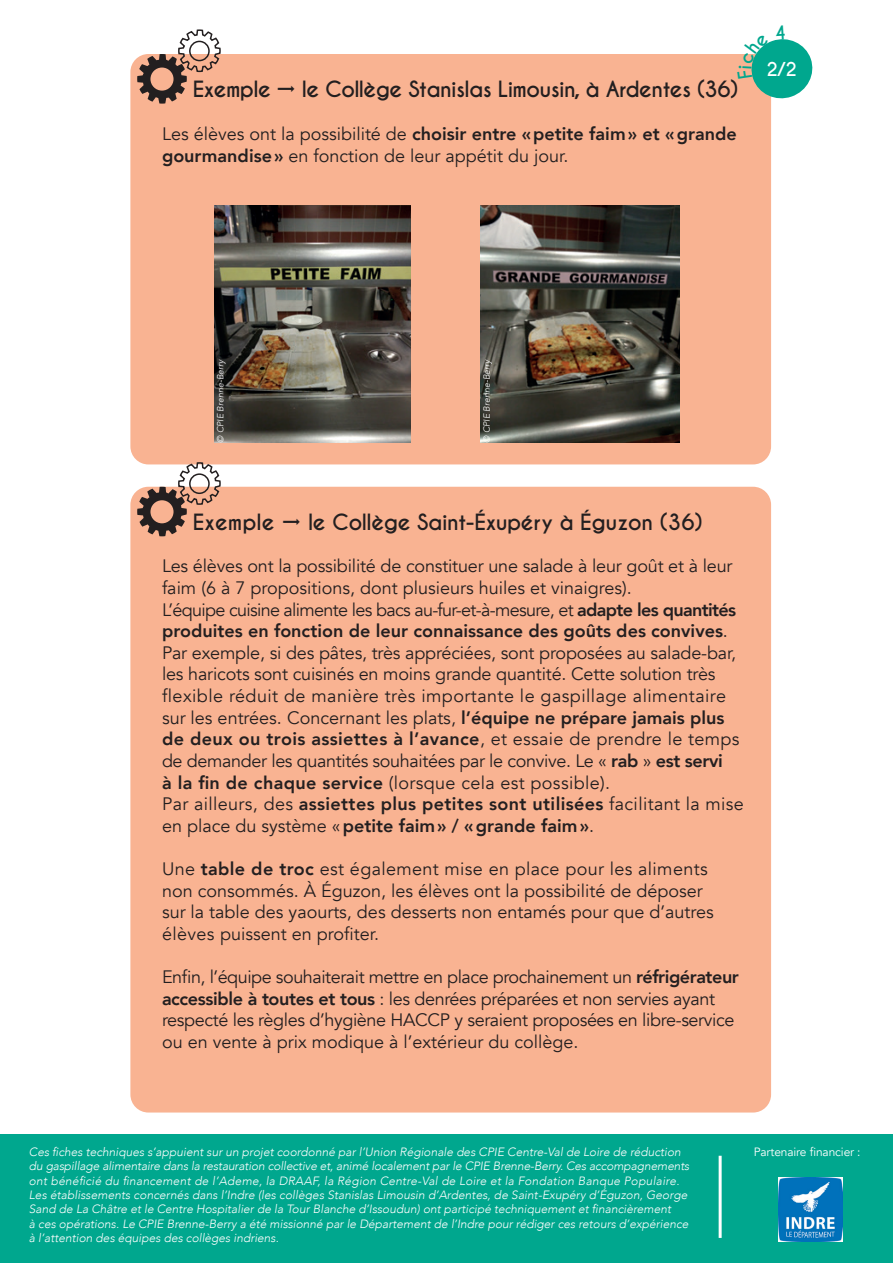
<style>
.page{position:relative;width:893px;height:1263px;background:#fff}
.page>*{position:absolute;margin:0;border:0;box-sizing:border-box;transform-origin:0 0}
.t1{font:700 21px "Caviar Dreams";letter-spacing:-.03em;color:#231f20}
.t2{font:18px/21.6px "Avenir";letter-spacing:-.01em;color:#231f20}
.t3{font:700 18px "Caviar Dreams";color:#fff}
.t4{font:italic 300 12px/14.4px "Avenir";color:#fff}
.t5{font:12px "Avenir";letter-spacing:-.01em;color:#fff}
.t6{font:italic 300 9px "Avenir";color:#fff}
.s1{font-weight:800}
</style>
<div class="page">
<div style="left:0;top:1134px;width:893px;height:129px;background:#00a78e"></div>
<img style="left:778px;top:1177px;width:64px;height:64px">
<hr style="left:719px;top:1156px;width:3px;height:82px;background:#fff">
<div style="left:130px;top:54px;width:641px;height:410px;background:#f9b392;border-radius:18px"></div>
<div style="left:130px;top:487px;width:641px;height:625px;background:#f9b392;border-radius:18px"></div>
<svg style="left:137px;top:29px;width:84px;height:75px"></svg>
<svg style="left:137px;top:461px;width:84px;height:75px"></svg>
<img style="left:215px;top:206px;width:196px;height:237px">
<img style="left:481px;top:205px;width:199px;height:238px">
<svg style="left:751px;top:39px;width:62px;height:63px"></svg>
<p class="t1" style="left:193px;top:77px;width:547px">Exemple → le Collège Stanislas Limousin, à Ardentes (36)</p>
<p class="t2" style="left:162px;top:124px;width:576px">Les élèves ont la possibilité de <span class="s1">choisir entre «petite faim» et «grande gourmandise»</span> en fonction de leur appétit du jour.</p>
<p class="t3" style="left:766px;top:58px;width:32px">2/2</p>
<p class="t6" style="left:215px;top:443px;width:85px;rotate:-90deg">© CPIE Brenne-Berry</p>
<p class="t6" style="left:481px;top:443px;width:85px;rotate:-90deg">© CPIE Brenne-Berry</p>
<p class="t1" style="left:193px;top:509px;width:511px">Exemple → le Collège Saint-Éxupéry à Éguzon (36)</p>
<p class="t2" style="left:162px;top:556px;width:583px">Les élèves ont la possibilité de constituer une salade à leur goût et à leur faim (6 à 7 propositions, dont plusieurs huiles et vinaigres).<br>L’équipe cuisine alimente les bacs au-fur-et-à-mesure, et <span class="s1">adapte les quantités produites en fonction de leur connaissance des goûts des convives</span>.<br>Par exemple, si des pâtes, très appréciées, sont proposées au salade-bar, les haricots sont cuisinés en moins grande quantité. Cette solution très flexible réduit de manière très importante le gaspillage alimentaire sur les entrées. Concernant les plats, <span class="s1">l’équipe ne prépare jamais plus de deux ou trois assiettes à l’avance</span>, et essaie de prendre le temps de demander les quantités souhaitées par le convive. Le « <span class="s1">rab</span> » <span class="s1">est servi<br>à la fin de chaque service</span> (lorsque cela est possible).<br>Par ailleurs, des <span class="s1">assiettes plus petites sont utilisées</span> facilitant la mise en place du système «<span class="s1">petite faim» / «grande faim»</span>.</p>
<p class="t2" style="left:162px;top:858px;width:553px">Une <span class="s1">table de troc</span> est également mise en place pour les aliments non consommés. À Éguzon, les élèves ont la possibilité de déposer sur la table des yaourts, des desserts non entamés pour que d’autres élèves puissent en profiter.</p>
<p class="t2" style="left:162px;top:966px;width:578px">Enfin, l’équipe souhaiterait mettre en place prochainement un <span class="s1">réfrigérateur accessible à toutes et tous</span> : les denrées préparées et non servies ayant respecté les règles d’hygiène HACCP y seraient proposées en libre-service ou en vente à prix modique à l’extérieur du collège.</p>
<p class="t4" style="left:29px;top:1144px;width:662px">Ces fiches techniques s’appuient sur un projet coordonné par l’Union Régionale des CPIE Centre-Val de Loire de réduction du gaspillage alimentaire dans la restauration collective et, animé localement par le CPIE Brenne-Berry. Ces accompagnements ont bénéficié du financement de l’Ademe, la DRAAF, la Région Centre-Val de Loire et la Fondation Banque Populaire.<br>Les établissements concernés dans l’Indre (les collèges Stanislas Limousin d’Ardentes, de Saint-Exupéry d’Éguzon, George Sand de La Châtre et le Centre Hospitalier de la Tour Blanche d’Issoudun) ont participé techniquement et financièrement<br>à ces opérations. Le CPIE Brenne-Berry a été missionné par le Département de l’Indre pour rédiger ces retours d’expérience à l’attention des équipes des collèges indriens.</p>
<p class="t5" style="left:754px;top:1144px;width:108px">Partenaire financier :</p>
</div>
